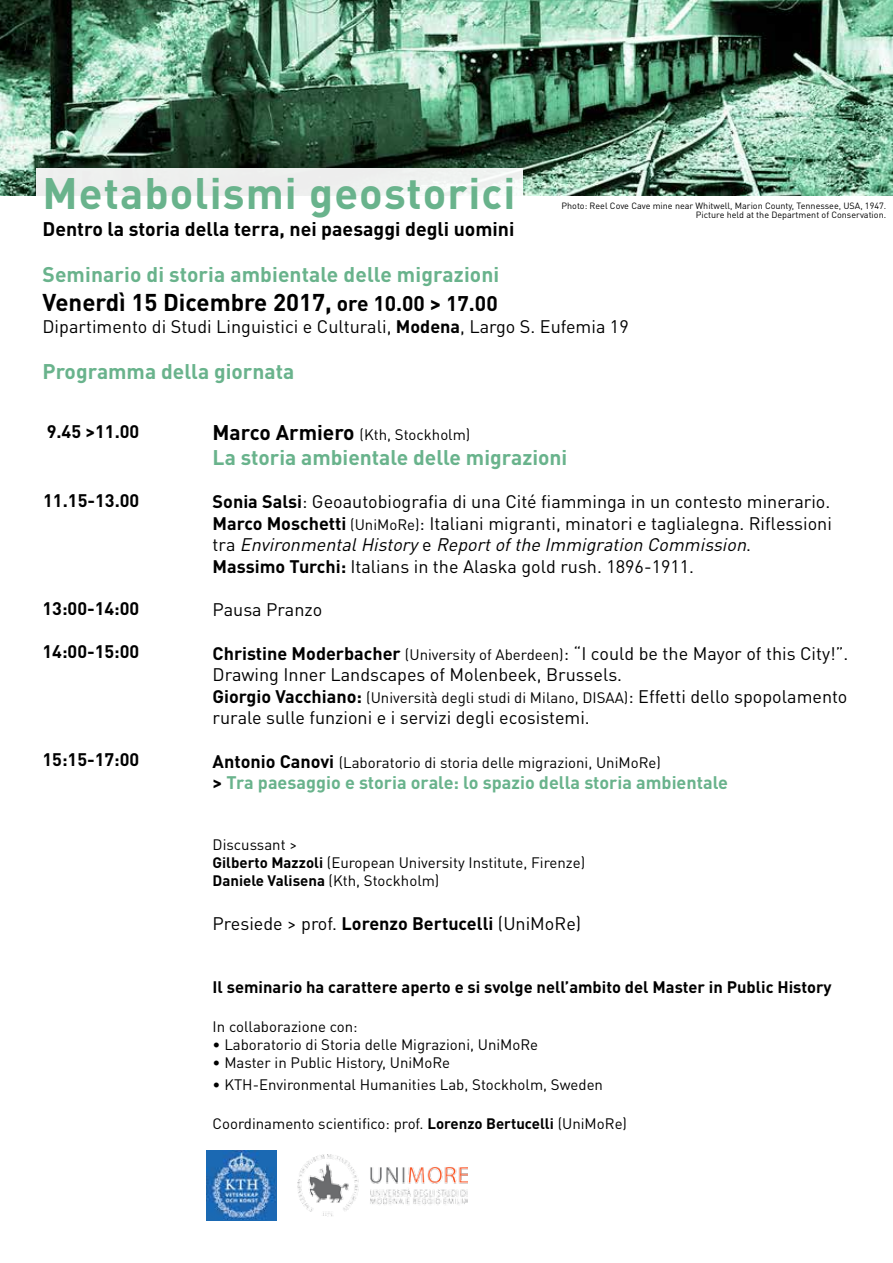
<style>
.page{position:relative;width:893px;height:1263px;background:#fff}
.page>*{position:absolute;margin:0;border:0;box-sizing:border-box;transform-origin:0 0}
.t1{font:700 43.5px "DIN Pro";letter-spacing:.025em;color:#69b38c}
.t2{font:700 24px "DIN Pro";color:#000}
.t3{font:700 21px "DIN Pro";color:#69b38c}
.t4{font:700 19.5px "DIN Pro";color:#000}
.t5{font:18px/21.6px "DIN Pro";color:#000}
.t6{font:700 18px "DIN Pro";color:#69b38c}
.t7{font:700 18px "DIN Pro";color:#000}
.t8{font:700 16.5px "DIN Pro";color:#000}
.t9{font:15px/18px "DIN Pro";color:#000}
.t10{font:9px/9px "DIN Pro";color:#000;text-align:right}
.s1{font-size:21px}
.s2{font-weight:700}
.s3{font-weight:700;font-size:21px}
.s4{font-size:15px}
.s5{font-style:italic}
.s6{font-weight:700;font-size:18px}
.s7{font-size:18px}
.s8{color:#000}
</style>
<div class="page">
<img style="left:0;top:0;width:893px;height:196px">
<img style="left:297px;top:1154px;width:171px;height:62px">
<img style="left:206px;top:1150px;width:70px;height:70px">
<div style="left:37px;top:169px;width:486px;height:80px;background:linear-gradient(to right,#f9f9f9,#fbfbfb)"></div>
<h1 class="t1" style="left:43px;top:164px;width:474px">Metabolismi geostorici</h1>
<p class="t4" style="left:43px;top:216px;width:473px">Dentro la storia della terra, nei paesaggi degli uomini</p>
<p class="t3" style="left:43px;top:260px;width:458px">Seminario di storia ambientale delle migrazioni</p>
<h2 class="t2" style="left:43px;top:286px;width:457px">Venerdì 15 Dicembre 2017, <span class="s1">ore 10.00 &gt; 17.00</span></h2>
<p class="t5" style="left:43px;top:315px;width:588px">Dipartimento di Studi Linguistici e Culturali, <span class="s2">Modena</span>, Largo S. Eufemia 19</p>
<p class="t3" style="left:43px;top:358px;width:253px">Programma della giornata</p>
<p class="t10" style="left:561px;top:201px;width:326px">Photo: Reel Cove Cave mine near Whitwell, Marion County, Tennessee, USA, 1947.<br>Picture held at the Department of Conservation.</p>
<p class="t7" style="left:47px;top:419px;width:94px">9.45 &gt;11.00</p>
<p class="t7" style="left:43px;top:488px;width:98px">11.15-13.00</p>
<p class="t7" style="left:43px;top:596px;width:98px">13:00-14:00</p>
<p class="t7" style="left:43px;top:640px;width:98px">14:00-15:00</p>
<p class="t7" style="left:43px;top:748px;width:98px">15:15-17:00</p>
<p class="t9" style="left:213px;top:425px;width:259px"><span class="s3">Marco Armiero</span> (Kth, Stockholm)</p>
<p class="t3" style="left:213px;top:443px;width:356px">La storia ambientale delle migrazioni</p>
<p class="t5" style="left:213px;top:490px;width:621px"><span class="s2">Sonia Salsi</span>: Geoautobiografia di una Cité fiamminga in un contesto minerario.<br><span class="s2">Marco Moschetti</span> <span class="s4">(UniMoRe)</span>: Italiani migranti, minatori e taglialegna. Riflessioni t ra <span class="s5">EnvironmentalHistory</span>e <span class="s5">Reportofthe Immigration Commission</span>.<br><span class="s2">Massimo Turchi:</span> Italians in the Alaska gold rush. 1896-1911.</p>
<p class="t5" style="left:213px;top:598px;width:111px">Pausa Pranzo</p>
<p class="t5" style="left:213px;top:641px;width:637px"><span class="s2">Christine Moderbacher</span> <span class="s4">(University of Aberdeen)</span>: “I could be the Mayor of this City!”.<br>Drawing Inner Landscapes of Molenbeek, Brussels.</p>
<p class="t9" style="left:213px;top:688px;width:636px"><span class="s6">Giorgio Vacchiano:</span> (Università degli studi di Milano, DISAA)<span class="s7">: Effetti dello spopolamento</span></p>
<p class="t5" style="left:213px;top:706px;width:379px">rurale sulle funzioni e i servizi degli ecosistemi.</p>
<p class="t9" style="left:213px;top:752px;width:450px"><span class="s6">Antonio Canovi</span> (Laboratorio di storia delle migrazioni, UniMoRe)</p>
<p class="t6" style="left:213px;top:770px;width:517px"><span class="s8">&gt;</span> Tra paesaggio e storia orale: lo spazio della storia ambientale</p>
<p class="t9" style="left:213px;top:835px;width:374px">Discussant &gt;<br><span class="s2">Gilberto Mazzoli</span> (European University Institute, Firenze)<br><span class="s2">Daniele Valisena</span> (Kth, Stockholm)</p>
<p class="t5" style="left:213px;top:911px;width:370px">Presiede &gt; prof. <span class="s2">Lorenzo Bertucelli</span> (UniMoRe)</p>
<p class="t8" style="left:213px;top:975px;width:621px">Il seminario ha carattere aperto e si svolge nell’ambito del Master in Public History</p>
<p class="t9" style="left:213px;top:1017px;width:147px">In collaborazione con:</p>
<p class="t9" style="left:213px;top:1035px;width:327px">• Laboratorio di Storia delle Migrazioni, UniMoRe</p>
<p class="t9" style="left:213px;top:1053px;width:239px">• Master in Public History, UniMoRe</p>
<p class="t9" style="left:213px;top:1075px;width:392px">• KTH-Environmental Humanities Lab, Stockholm, Sweden</p>
<p class="t9" style="left:213px;top:1114px;width:416px">Coordinamento scientifico: prof. <span class="s2">Lorenzo Bertucelli</span> (UniMoRe)</p>
</div>
